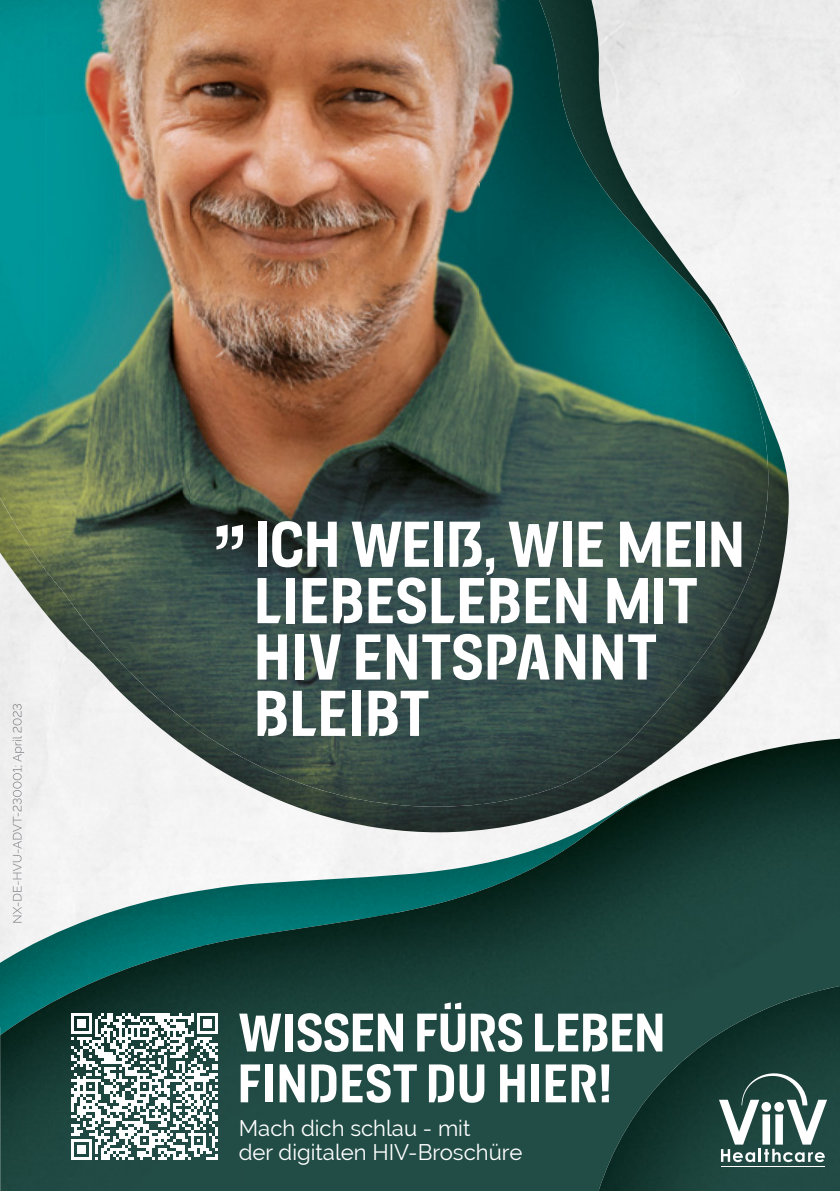
<style>
.page{position:relative;width:840px;height:1191px;background:#fff}
.page>*{position:absolute;margin:0;border:0;box-sizing:border-box;transform-origin:0 0}
.t1{font:700 86.6px "Breakthrough";color:#fff}
.t2{font:700 68.6px/56.4px "Breakthrough";color:#fff}
.t3{font:700 57.6px/50.8px "Breakthrough";letter-spacing:-.01em;color:#fff}
.t4{font:22.2px/23.6px "Raleway";color:#fff}
</style>
<div class="page">
<img style="left:598px;top:0;width:241px;height:251px">
<div style="left:728px;top:251px;width:108px;height:492px;background:#f3f3f3"></div>
<img style="left:696px;top:251px;width:32px;height:40px">
<svg style="left:709px;top:701px;width:10px;height:12px"></svg>
<img style="left:92px;top:849px;width:430px;height:69px">
<img style="left:0;top:918px;width:202px;height:27px">
<img style="left:0;top:945px;width:522px;height:246px">
<img style="left:522px;top:807px;width:137px;height:384px">
<img style="left:659px;top:743px;width:137px;height:243px">
<img style="left:796px;top:738px;width:43px;height:248px">
<img style="left:202px;top:876px;width:321px;height:70px">
<svg style="left:515px;top:873px;width:8px;height:3px"></svg>
<img style="left:652px;top:804px;width:8px;height:3px">
<img style="left:598px;top:986px;width:241px;height:205px">
<img style="left:13px;top:736px;width:11px;height:186px">
<img style="left:13px;top:704px;width:9px;height:28px">
<svg style="left:71px;top:1013px;width:147px;height:146px"></svg>
<hr style="left:720px;top:1165px;width:104px;height:1px;background:#fff">
<svg style="left:718px;top:1068px;width:108px;height:94px"></svg>
<img style="left:177px;top:725px;width:136px;height:88px">
<img style="left:313px;top:804px;width:339px;height:28px">
<img style="left:110px;top:661px;width:68px;height:81px">
<img style="left:42px;top:572px;width:68px;height:110px">
<img style="left:696px;top:665px;width:69px;height:31px">
<img style="left:0;top:572px;width:43px;height:38px">
<img style="left:767px;top:355px;width:21px;height:273px">
<img style="left:190px;top:0;width:289px;height:806px">
<img style="left:479px;top:182px;width:217px;height:622px">
<img style="left:118px;top:0;width:73px;height:725px">
<img style="left:46px;top:0;width:73px;height:661px">
<img style="left:695px;top:291px;width:72px;height:374px">
<img style="left:0;top:0;width:47px;height:572px">
<img style="left:479px;top:0;width:119px;height:183px">
<svg style="left:0;top:1027px;width:1px;height:164px"></svg>
<p class="t1" style="left:212px;top:443px;width:36px">„</p>
<p class="t2" style="left:254px;top:515px;width:492px">ICH WEIß, WIE MEIN<br>LIEBESLEBEN MIT<br>HIV ENTSPANNT<br>BLEIBT</p>
<p class="t3" style="left:237px;top:1006px;width:429px">WISSEN FÜRS LEBEN<br>FINDEST DU HIER!</p>
<p class="t4" style="left:239px;top:1116px;width:285px">Mach dich schlau - mit<br>der digitalen HIV-Broschüre</p>
</div>
